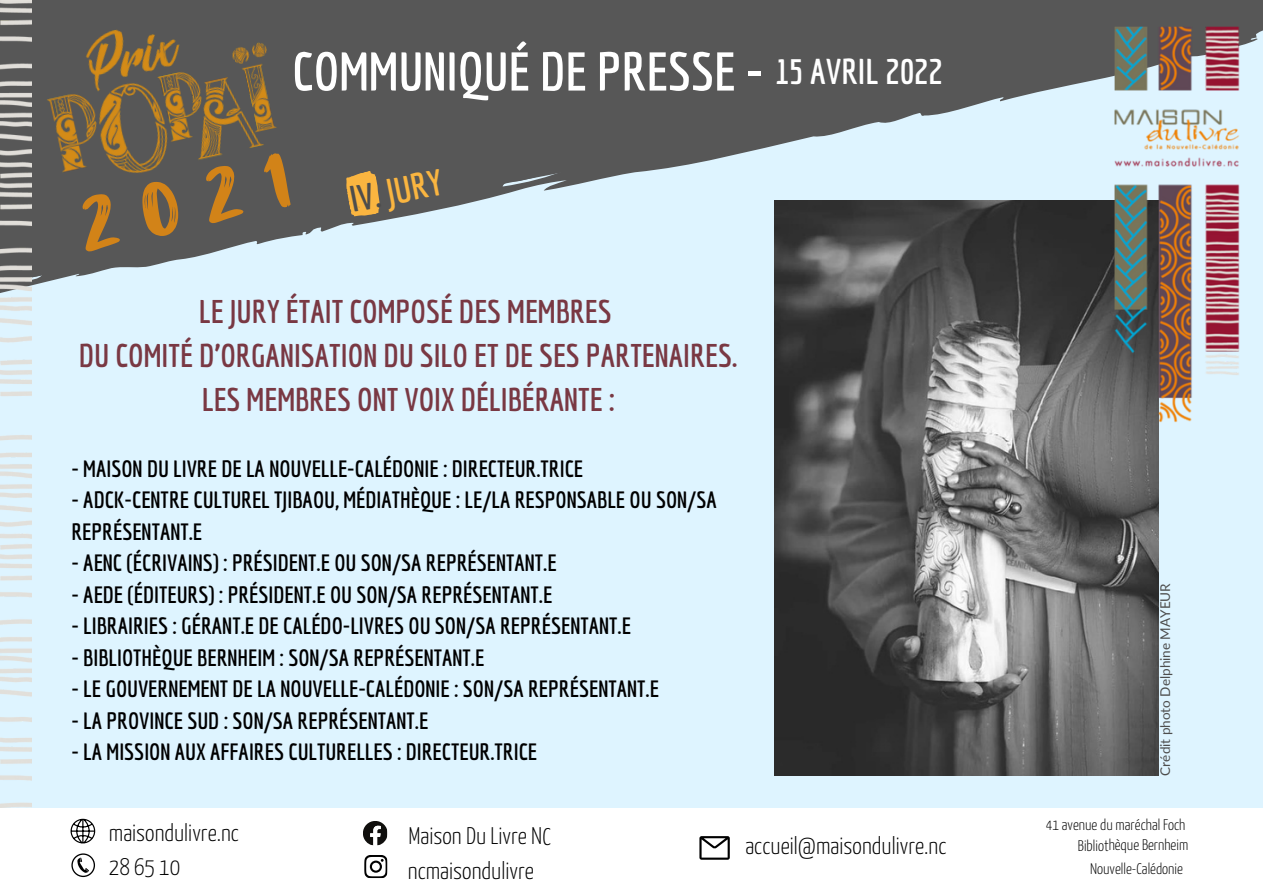
<style>
.page{position:relative;width:1263px;height:894px;background:#fff}
.page>*{position:absolute;margin:0;border:0;box-sizing:border-box;transform-origin:0 0}
.t1{font:100.5px "Better Together Script";color:#d28318}
.t2{font:700 52.95px "Economica";color:#fff}
.t3{font:700 36px "Economica";color:#fab540}
.t4{font:700 34.95px "Economica";color:#fff}
.t5{font:700 31.95px "Economica";color:#793843}
.t6{font:300 24px "Yanone Kaffeesatz";color:#000}
.t7{font:300 23.85px "Yanone Kaffeesatz";color:#000}
.t8{font:700 22.95px/31.5px "Economica";color:#000}
.t9{font:300 15.3px "Yanone Kaffeesatz";letter-spacing:-.005em;color:#000}
.t10{font:13.5px "Lato";color:#4d4d4d}
.s1{color:#4d4d4d}
</style>
<div class="page">
<div style="left:0;top:0;width:1263px;height:893px;background:#def4ff"></div>
<svg style="left:31px;top:0;width:431px;height:291px;fill:#575757"></svg>
<svg style="left:458px;top:0;width:798px;height:189px;fill:#575757"></svg>
<img style="left:31px;top:0;width:274px;height:249px">
<img style="left:0;top:0;width:31px;height:808px">
<div style="left:0;top:808px;width:1263px;height:85px;background:#fff"></div>
<svg style="left:363px;top:821px;width:25px;height:24px"></svg>
<svg style="left:364px;top:855px;width:24px;height:23px"></svg>
<svg style="left:71px;top:853px;width:24px;height:23px"></svg>
<svg style="left:73px;top:854px;width:21px;height:21px"></svg>
<svg style="left:77px;top:857px;width:12px;height:15px"></svg>
<svg style="left:71px;top:818px;width:24px;height:25px"></svg>
<svg style="left:699px;top:836px;width:31px;height:23px"></svg>
<svg style="left:343px;top:170px;width:41px;height:49px;background:#b98f49"></svg>
<img style="left:775px;top:200px;width:383px;height:575px">
<img style="left:1115px;top:26px;width:147px;height:396px">
<p class="t2" style="left:292px;top:40px;width:472px">COMMUNIQUÉ DE PRESSE -</p>
<p class="t4" style="left:775px;top:51px;width:169px">15 AVRIL 2022</p>
<p class="t1" style="left:69px;top:185px;width:217px;rotate:-13deg">2021</p>
<p class="t3" style="left:346px;top:178px;width:95px;rotate:-11deg"><span class="s1">IV.</span> JURY</p>
<p class="t5" style="left:199px;top:293px;width:414px">LE JURY ÉTAIT COMPOSÉ DES MEMBRES</p>
<p class="t5" style="left:79px;top:337px;width:660px">DU COMITÉ D’ORGANISATION DU SILO ET DE SES PARTENAIRES.</p>
<p class="t5" style="left:202px;top:381px;width:414px">LES MEMBRES ONT VOIX DÉLIBÉRANTE :</p>
<p class="t8" style="left:71px;top:452px;width:513px">- MAISON DU LIVRE DE LA NOUVELLE-CALÉDONIE : DIRECTEUR.TRICE</p>
<p class="t8" style="left:71px;top:483px;width:647px">- ADCK-CENTRE CULTUREL TJIBAOU, MÉDIATHÈQUE : LE/LA RESPONSABLE OU SON/SA<br>REPRÉSENTANT.E</p>
<p class="t8" style="left:71px;top:546px;width:487px">- AENC (ÉCRIVAINS) : PRÉSIDENT.E OU SON/SA REPRÉSENTANT.E</p>
<p class="t8" style="left:71px;top:578px;width:482px">- AEDE (ÉDITEURS) : PRÉSIDENT.E OU SON/SA REPRÉSENTANT.E</p>
<p class="t8" style="left:71px;top:609px;width:561px">- LIBRAIRIES : GÉRANT.E DE CALÉDO-LIVRES OU SON/SA REPRÉSENTANT.E</p>
<p class="t8" style="left:71px;top:641px;width:414px">- BIBLIOTHÈQUE BERNHEIM : SON/SA REPRÉSENTANT.E</p>
<p class="t8" style="left:71px;top:672px;width:589px">- LE GOUVERNEMENT DE LA NOUVELLE-CALÉDONIE : SON/SA REPRÉSENTANT.E</p>
<p class="t8" style="left:71px;top:704px;width:358px">- LA PROVINCE SUD : SON/SA REPRÉSENTANT.E</p>
<p class="t8" style="left:71px;top:735px;width:467px">- LA MISSION AUX AFFAIRES CULTURELLES : DIRECTEUR.TRICE</p>
<p class="t10" style="left:1157px;top:775px;width:194px;rotate:-90deg">Crédit photo Delphine MAYEUR</p>
<p class="t7" style="left:109px;top:823px;width:131px">maisondulivre.nc</p>
<p class="t7" style="left:109px;top:857px;width:73px">28 65 10</p>
<p class="t6" style="left:408px;top:826px;width:144px">Maison Du Livre NC</p>
<p class="t6" style="left:745px;top:836px;width:203px">accueil@maisondulivre.nc</p>
<p class="t9" style="left:1046px;top:818px;width:141px">41 avenue du maréchal Foch</p>
<p class="t9" style="left:1078px;top:838px;width:112px">Bibliothèque Bernheim</p>
<p class="t6" style="left:408px;top:860px;width:128px">ncmaisondulivre</p>
<p class="t9" style="left:1090px;top:862px;width:94px">Nouvelle-Calédonie</p>
</div>
